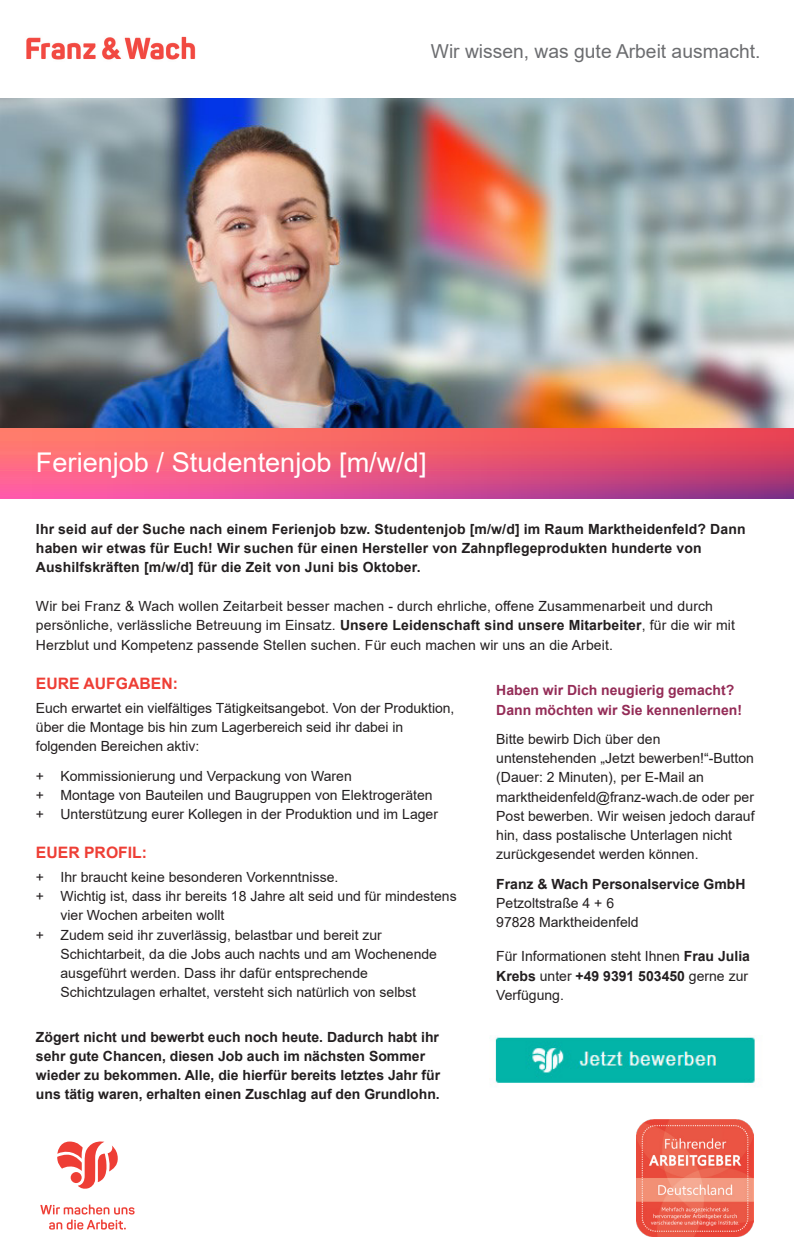
<style>
.page{position:relative;width:794px;height:1256px;background:#fff}
.page>*{position:absolute;margin:0;border:0;box-sizing:border-box;transform-origin:0 0}
.t1{font:27.12px "Arial";color:#fff}
.t2{font:19.25px "Arial";color:#6c6d70}
.t3{font:700 15.75px "Arial";color:#ee3e35}
.t4{font:14px/19.2px "Arial";color:#231f20}
.t5{font:700 14px/19.2px "Arial";color:#231f20}
.t6{font:700 14px/19.2px "Arial";color:#942c57}
.s1{font-weight:700}
</style>
<div class="page">
<svg style="left:0;top:428px;width:794px;height:71px;background:#e55778"></svg>
<svg style="left:40px;top:1204px;width:95px;height:25px"></svg>
<svg style="left:57px;top:1141px;width:61px;height:47px"></svg>
<img style="left:26px;top:36px;width:170px;height:24px">
<img style="left:495px;top:1037px;width:260px;height:47px">
<img style="left:0;top:98px;width:793px;height:329px">
<img style="left:637px;top:1119px;width:116px;height:116px">
<h2 class="t2" style="left:431px;top:38px;width:331px">Wir wissen, was gute Arbeit ausmacht.</h2>
<h1 class="t1" style="left:36px;top:443px;width:392px">Ferienjob / Studentenjob [m/w/d]</h1>
<p class="t5" style="left:36px;top:519px;width:711px">Ihr seid auf der Suche nach einem Ferienjob bzw. Studentenjob [m/w/d] im Raum Marktheidenfeld? Dann haben wir etwas für Euch! Wir suchen für einen Hersteller von Zahnpflegeprodukten hunderte von<br>Aushilfskräften [m/w/d] für die Zeit von Juni bis Oktober.</p>
<p class="t4" style="left:36px;top:596px;width:700px">Wir bei Franz &amp; Wach wollen Zeitarbeit besser machen - durch ehrliche, offene Zusammenarbeit und durch persönliche, verlässliche Betreuung im Einsatz. <span class="s1">Unsere Leidenschaft sind unsere Mitarbeiter</span>, für die wir mit<br>Herzblut und Kompetenz passende Stellen suchen. Für euch machen wir uns an die Arbeit.</p>
<p class="t3" style="left:36px;top:671px;width:144px">EURE AUFGABEN:</p>
<p class="t4" style="left:36px;top:698px;width:420px">Euch erwartet ein vielfältiges Tätigkeitsangebot. Von der Produktion, über die Montage bis hin zum Lagerbereich seid ihr dabei in folgenden Bereichen aktiv:</p>
<p class="t4" style="left:36px;top:765px;width:403px">+ Kommissionierung und Verpackung von Waren<br>+ Montage von Bauteilen und Baugruppen von Elektrogeräten + Unterstützung eurer Kollegen in der Produktion und im Lager</p>
<p class="t3" style="left:36px;top:840px;width:113px">EUER PROFIL:</p>
<p class="t4" style="left:36px;top:867px;width:304px">+ Ihr braucht keine besonderen Vorkenntnisse.</p>
<p class="t4" style="left:36px;top:886px;width:422px">+ Wichtig ist, dass ihr bereits 18 Jahre alt seid und für mindestens</p>
<p class="t4" style="left:60px;top:905px;width:165px">vier Wochen arbeiten wollt</p>
<p class="t4" style="left:36px;top:924px;width:347px">+ Zudem seid ihr zuverlässig, belastbar und bereit zur</p>
<p class="t4" style="left:60px;top:944px;width:378px">Schichtarbeit, da die Jobs auch nachts und am Wochenende</p>
<p class="t4" style="left:60px;top:963px;width:309px">ausgeführt werden. Dass ihr dafür entsprechende</p>
<p class="t4" style="left:60px;top:982px;width:357px">Schichtzulagen erhaltet, versteht sich natürlich von selbst</p>
<p class="t5" style="left:36px;top:1026px;width:406px">Zögert nicht und bewerbt euch noch heute. Dadurch habt ihr sehr gute Chancen, diesen Job auch im nächsten Sommer wieder zu bekommen. Alle, die hierfür bereits letztes Jahr für uns tätig waren, erhalten einen Zuschlag auf den Grundlohn.</p>
<p class="t6" style="left:496px;top:680px;width:247px">Haben wir Dich neugierig gemacht?<br>Dann möchten wir Sie kennenlernen!</p>
<p class="t4" style="left:496px;top:729px;width:260px">Bitte bewirb Dich über den untenstehenden „Jetzt bewerben!“-Button (Dauer: 2 Minuten), per E-Mail an marktheidenfeld@franz-wach.de oder per Post bewerben. Wir weisen jedoch darauf hin, dass postalische Unterlagen nicht zurückgesendet werden können.</p>
<p class="t5" style="left:496px;top:873px;width:251px">Franz &amp; Wach Personalservice GmbH</p>
<p class="t4" style="left:496px;top:892px;width:144px">Petzoltstraße 4 + 6<br>97828 Marktheidenfeld</p>
<p class="t4" style="left:496px;top:946px;width:255px">Für Informationen steht Ihnen <span class="s1">Frau Julia<br>Krebs</span> unter <span class="s1">+49 9391 503450</span> gerne zur<br>Verfügung.</p>
</div>
